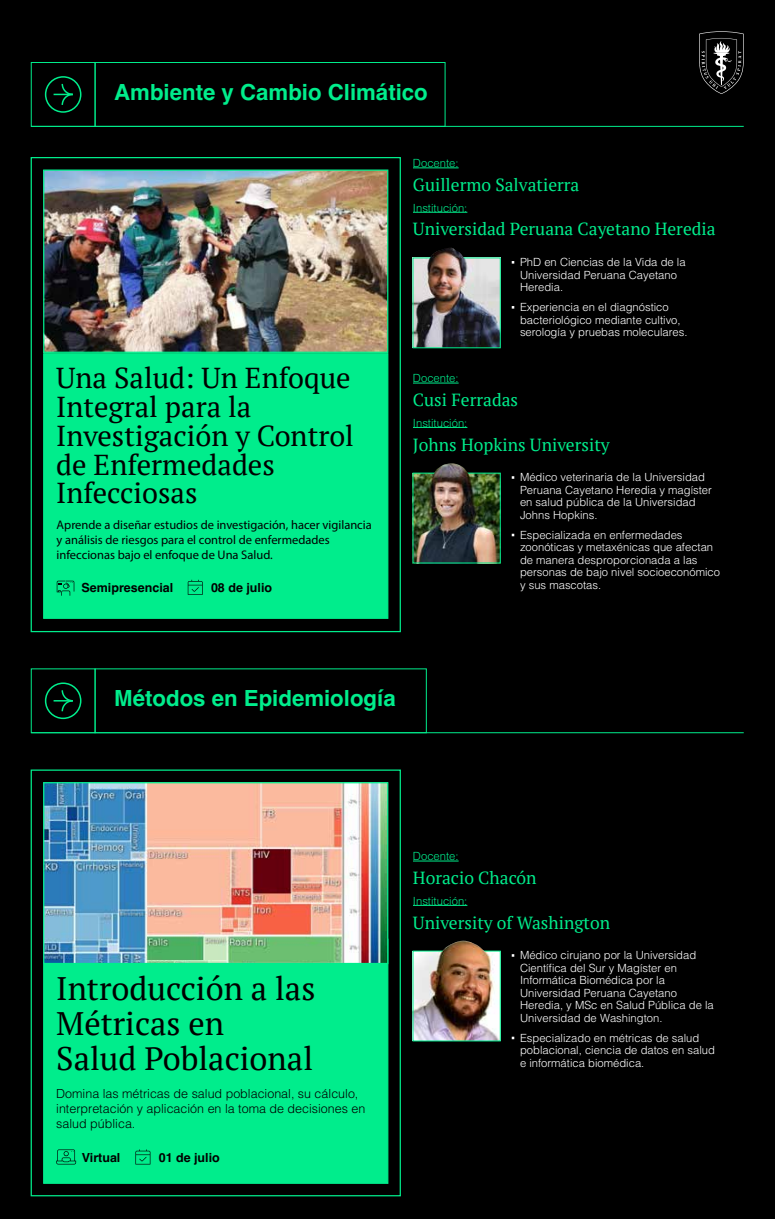
<style>
.page{position:relative;width:775px;height:1219px;background:#000}
.page>*{position:absolute;margin:0;border:0;box-sizing:border-box;transform-origin:0 0}
.t1{font:32.5px/35px "PT Serif";color:#000}
.t2{font:28.75px/28.8px "PT Serif";color:#000}
.t3{font:700 22.25px "Helvetica";color:#00ed8c}
.t4{font:17.5px "PT Serif";color:#00ed8c}
.t5{font:12.5px/15px "Myriad Pro";color:#000}
.t6{font:300 12.5px/15px "Helvetica";color:#000}
.t7{font:700 12.5px "Helvetica";color:#000}
.t8{font:300 11.25px/12.5px "Helvetica";color:#fff}
.t9{font:300 11.25px "Helvetica";color:#00ed8c}
</style>
<div class="page">
<svg style="left:699px;top:31px;width:45px;height:63px"></svg>
<div style="left:43px;top:353px;width:345px;height:266px;background:#00ed8c;border:1px solid #00ed8c"></div>
<img style="left:45px;top:171px;width:341px;height:180px">
<div style="left:43px;top:169px;width:345px;height:184px;border:1px solid #00ed8c"></div>
<img style="left:414px;top:259px;width:85px;height:87px">
<div style="left:412px;top:257px;width:89px;height:91px;border:1px solid #00ed8c"></div>
<hr style="left:413px;top:212px;width:54px;height:1px;background:#00ed8c">
<hr style="left:413px;top:168px;width:46px;height:1px;background:#00ed8c">
<img style="left:430px;top:248px;width:36px;height:19px">
<img style="left:414px;top:475px;width:85px;height:86px">
<div style="left:412px;top:473px;width:89px;height:90px;border:1px solid #00ed8c"></div>
<hr style="left:413px;top:427px;width:54px;height:1px;background:#00ed8c">
<hr style="left:413px;top:383px;width:46px;height:1px;background:#00ed8c">
<img style="left:434px;top:463px;width:35px;height:15px">
<svg style="left:45px;top:76px;width:36px;height:37px"></svg>
<div style="left:31px;top:62px;width:65px;height:65px;border:1px solid #00ed8c"></div>
<div style="left:95px;top:62px;width:351px;height:65px;border:1px solid #00ed8c"></div>
<hr style="left:31px;top:126px;width:713px;height:1px;background:#00ed8c">
<div style="left:43px;top:938px;width:345px;height:246px;background:#00ed8c;border:1px solid #00ed8c"></div>
<img style="left:45px;top:784px;width:341px;height:178px">
<div style="left:43px;top:782px;width:345px;height:182px;border:1px solid #00ed8c"></div>
<div style="left:31px;top:769px;width:370px;height:427px;border:1px solid #00ed8c"></div>
<svg style="left:56px;top:1149px;width:20px;height:15px"></svg>
<svg style="left:135px;top:1149px;width:15px;height:15px"></svg>
<img style="left:415px;top:952px;width:84px;height:87px">
<div style="left:413px;top:950px;width:88px;height:91px;border:1px solid #00ed8c"></div>
<hr style="left:413px;top:905px;width:54px;height:1px;background:#00ed8c">
<hr style="left:413px;top:861px;width:46px;height:1px;background:#00ed8c">
<img style="left:441px;top:941px;width:45px;height:15px">
<svg style="left:45px;top:682px;width:36px;height:37px"></svg>
<hr style="left:31px;top:732px;width:713px;height:1px;background:#00ed8c">
<svg style="left:188px;top:580px;width:15px;height:15px"></svg>
<svg style="left:57px;top:581px;width:17px;height:15px"></svg>
<h3 class="t3" style="left:114px;top:74px;width:315px">Ambiente y Cambio Climático</h3>
<p class="t9" style="left:413px;top:154px;width:47px">Docente:</p>
<h3 class="t4" style="left:413px;top:173px;width:168px">Guillermo Salvatierra</h3>
<p class="t9" style="left:413px;top:198px;width:56px">Institución:</p>
<h3 class="t4" style="left:413px;top:218px;width:304px">Universidad Peruana Cayetano Heredia</h3>
<h2 class="t2" style="left:56px;top:363px;width:299px">Una Salud: Un Enfoque<br>Integral para la<br>Investigación y Control de Enfermedades<br>Infecciosas</h2>
<p class="t5" style="left:57px;top:517px;width:317px">Aprende a diseñar estudios de investigación, hacer vigilancia y análisis de riesgos para el control de enfermedades infeccionas bajo el enfoque de Una Salud.</p>
<p class="t7" style="left:82px;top:577px;width:93px">Semipresencial</p>
<p class="t7" style="left:211px;top:577px;width:63px">08 de julio</p>
<p class="t9" style="left:413px;top:369px;width:47px">Docente:</p>
<p class="t8" style="left:520px;top:255px;width:167px">PhD en Ciencias de la Vida de la<br>Universidad Peruana Cayetano<br>Heredia.</p>
<p class="t8" style="left:520px;top:300px;width:169px">Experiencia en el diagnóstico bacteriológico mediante cultivo, serología y pruebas moleculares.</p>
<h3 class="t4" style="left:413px;top:389px;width:107px">Cusi Ferradas</h3>
<p class="t9" style="left:413px;top:413px;width:56px">Institución:</p>
<h3 class="t4" style="left:413px;top:433px;width:198px">Johns Hopkins University</h3>
<p class="t8" style="left:520px;top:470px;width:193px">Médico veterinaria de la Universidad<br>Peruana Cayetano Heredia y magíster en salud pública de la Universidad<br>Johns Hopkins.</p>
<p class="t8" style="left:520px;top:528px;width:202px">Especializada en enfermedades zoonóticas y metaxénicas que afectan de manera desproporcionada a las personas de bajo nivel socioeconómico y sus mascotas.</p>
<h3 class="t3" style="left:114px;top:680px;width:283px">Métodos en Epidemiología</h3>
<h1 class="t1" style="left:56px;top:971px;width:261px">Introducción a las<br>Métricas en<br>Salud Poblacional</h1>
<p class="t6" style="left:56px;top:1085px;width:311px">Domina las métricas de salud poblacional, su cálculo, interpretación y aplicación en la toma de decisiones en salud pública.</p>
<p class="t7" style="left:82px;top:1147px;width:40px">Virtual</p>
<p class="t7" style="left:159px;top:1147px;width:63px">01 de julio</p>
<p class="t9" style="left:413px;top:847px;width:47px">Docente:</p>
<h3 class="t4" style="left:413px;top:867px;width:125px">Horacio Chacón</h3>
<p class="t9" style="left:413px;top:891px;width:56px">Institución:</p>
<h3 class="t4" style="left:413px;top:911px;width:199px">University of Washington</h3>
<p class="t8" style="left:520px;top:948px;width:195px">Médico cirujano por la Universidad<br>Científica del Sur y Magíster en<br>Informática Biomédica por la<br>Universidad Peruana Cayetano<br>Heredia, y MSc en Salud Pública de la<br>Universidad de Washington.</p>
<p class="t8" style="left:520px;top:1030px;width:197px">Especializado en métricas de salud poblacional, ciencia de datos en salud e informática biomédica.</p>
</div>
